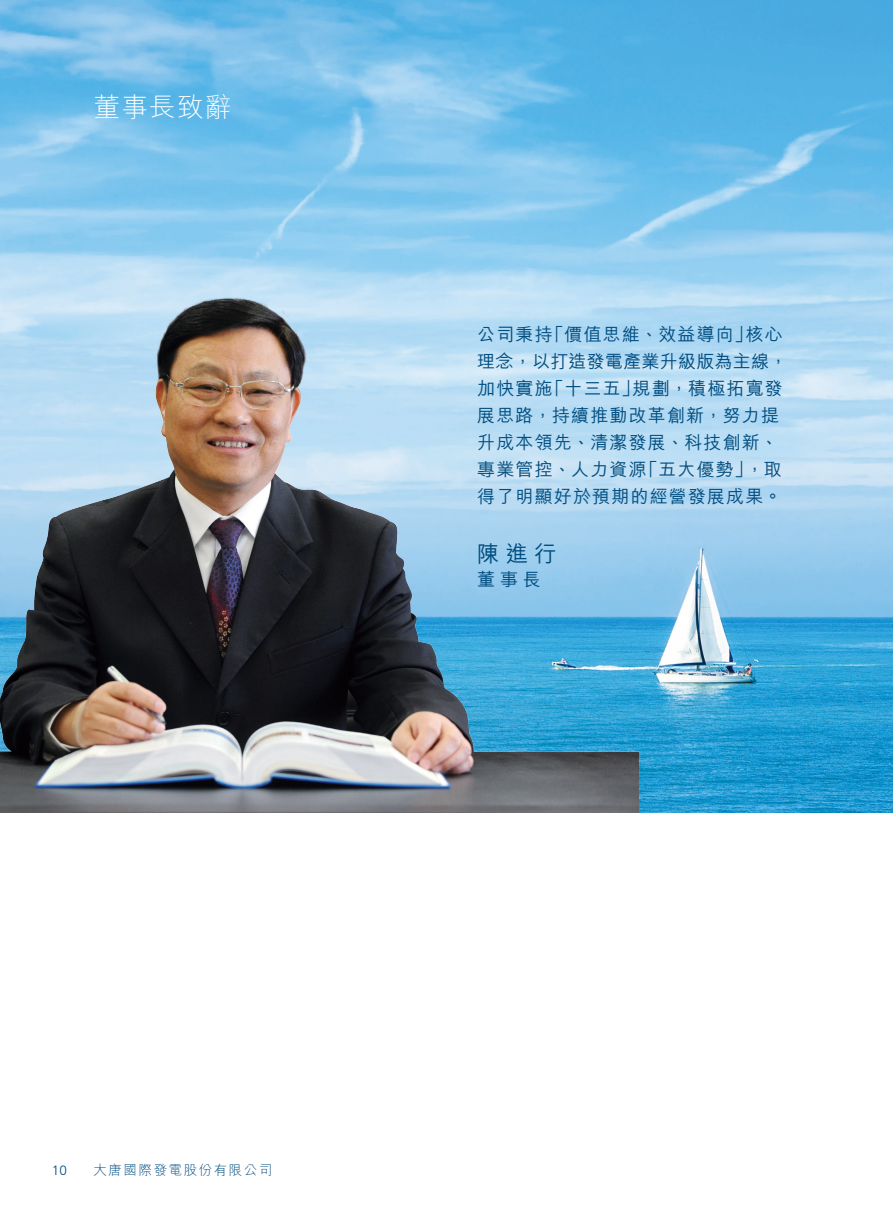
<style>
.page{position:relative;width:893px;height:1212px;background:#fff}
.page>*{position:absolute;margin:0;border:0;box-sizing:border-box;transform-origin:0 0}
.t1{font:300 27px "M Hei HK";letter-spacing:.03em;color:#fff}
.t2{font:500 22.5px "M Hei HK";color:#004d80}
.t3{font:500 18px/27px "M Hei HK";letter-spacing:.065em;color:#004d80}
.t4{font:300 13.5px "M Hei HK";letter-spacing:.115em;color:#004d80}
.t5{font:300 13.5px "Frutiger LT Std";color:#004d80}
</style>
<div class="page">
<img style="left:0;top:0;width:893px;height:813px">
<img style="left:0;top:249px;width:638px;height:564px">
<h1 class="t1" style="left:94px;top:93px;width:140px">董事長致辭</h1>
<p class="t3" style="left:477px;top:320px;width:312px">公司秉持「價值思維、效益導向」核心理念，以打造發電產業升級版為主線，加快實施「十三五」規劃，積極拓寬發展思路，持續推動改革創新，努力提升成本領先、清潔發展、科技創新、專業管控、人力資源「五大優勢」，取得了明顯好於預期的經營發展成果。</p>
<p class="t2" style="left:477px;top:537px;width:81px">陳進行</p>
<p class="t3" style="left:477px;top:565px;width:65px">董事長</p>
<p class="t5" style="left:52px;top:1163px;width:17px">10</p>
<p class="t4" style="left:94px;top:1163px;width:180px">大唐國際發電股份有限公司</p>
</div>
